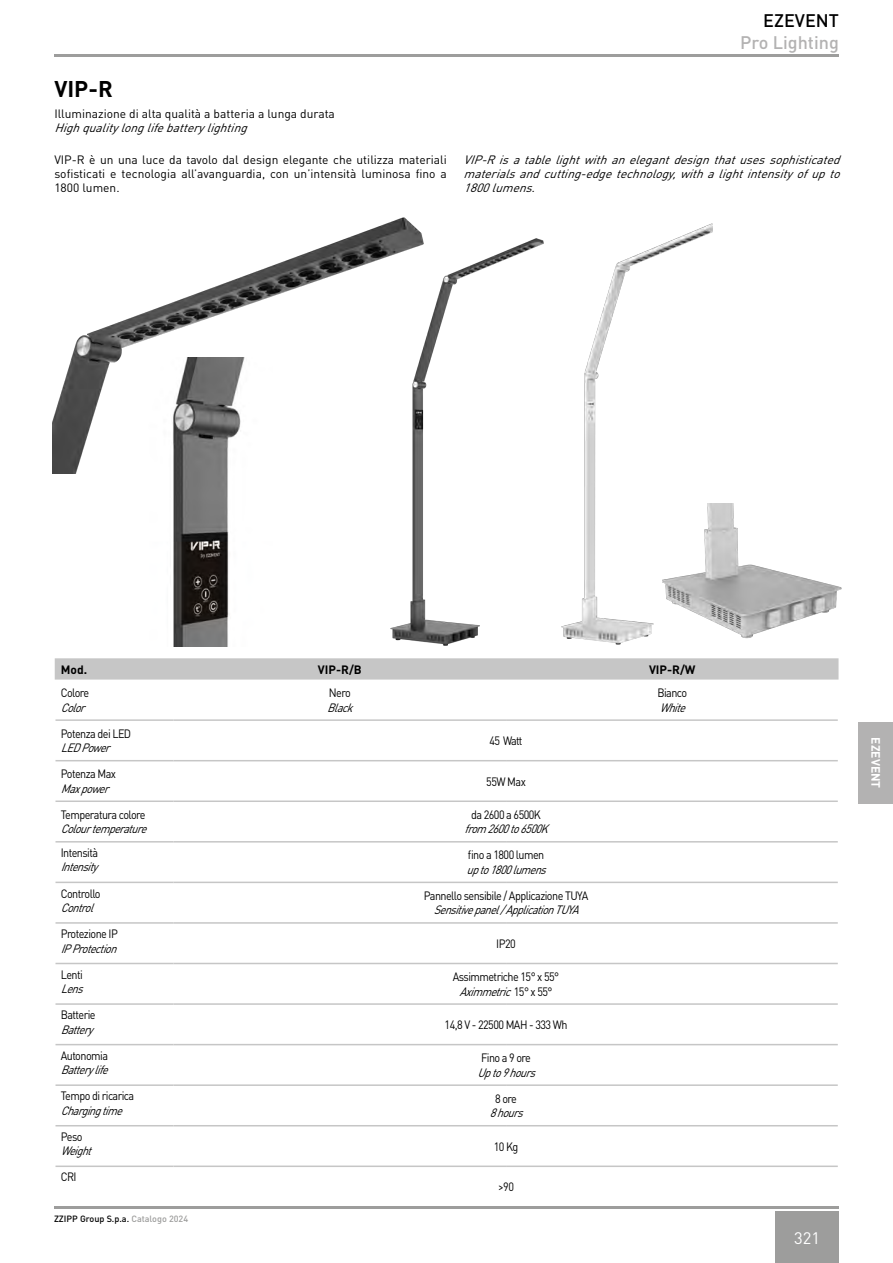
<style>
.page{position:relative;width:893px;height:1263px;background:#fff}
.page>*{position:absolute;margin:0;border:0;box-sizing:border-box;transform-origin:0 0}
.t1{font:700 22.5px "DIN Pro";color:#000}
.t2{font:500 18px "DIN Pro";color:#b3b2b2}
.t3{font:500 18px "DIN Pro";color:#000}
.t4{font:16.5px "DIN Pro";color:#fff}
.t5{font:12px "DIN Pro";letter-spacing:-.05em;color:#000;scale:.9 1}
.t6{font:italic 12px "DIN Pro";color:#000;scale:.9 1}
.t7{font:italic 12px/14.4px "DIN Pro";color:#000;text-align:justify}
.t8{font:12px/14.4px "DIN Pro";letter-spacing:-.05em;color:#000;text-align:justify}
.t9{font:12px "DIN Pro";color:#000}
.t10{font:700 12px "DIN Pro";color:#000}
.t11{font:700 12px "DIN Pro";color:#fff}
.t12{font:500 9px "DIN Pro";color:#000}
.s1{font-style:normal}
.s2{color:#9d9d9c}
</style>
<div class="page">
<hr style="left:54px;top:54px;width:785px;height:2px;background:#9d9d9c">
<hr style="left:54px;top:1207px;width:785px;height:2px;background:#9d9d9c">
<div style="left:775px;top:1212px;width:64px;height:51px;background:#9d9d9c"></div>
<div style="left:859px;top:722px;width:34px;height:81px;background:#b3b2b2"></div>
<div style="left:55px;top:658px;width:783px;height:21px;background:#c6c6c6"></div>
<hr style="left:56px;top:719px;width:118px;height:2px;background:#c6c6c6">
<hr style="left:174px;top:719px;width:332px;height:2px;background:#c6c6c6">
<hr style="left:506px;top:719px;width:332px;height:2px;background:#c6c6c6">
<hr style="left:56px;top:760px;width:118px;height:1px;background:#c6c6c6">
<hr style="left:174px;top:760px;width:332px;height:1px;background:#c6c6c6">
<hr style="left:506px;top:760px;width:332px;height:1px;background:#c6c6c6">
<hr style="left:56px;top:800px;width:118px;height:2px;background:#c6c6c6">
<hr style="left:174px;top:800px;width:332px;height:2px;background:#c6c6c6">
<hr style="left:506px;top:800px;width:332px;height:2px;background:#c6c6c6">
<hr style="left:56px;top:841px;width:118px;height:1px;background:#c6c6c6">
<hr style="left:174px;top:841px;width:332px;height:1px;background:#c6c6c6">
<hr style="left:506px;top:841px;width:332px;height:1px;background:#c6c6c6">
<hr style="left:56px;top:882px;width:118px;height:1px;background:#c6c6c6">
<hr style="left:174px;top:882px;width:332px;height:1px;background:#c6c6c6">
<hr style="left:506px;top:882px;width:332px;height:1px;background:#c6c6c6">
<hr style="left:56px;top:922px;width:118px;height:2px;background:#c6c6c6">
<hr style="left:174px;top:922px;width:332px;height:2px;background:#c6c6c6">
<hr style="left:506px;top:922px;width:332px;height:2px;background:#c6c6c6">
<hr style="left:56px;top:963px;width:118px;height:1px;background:#c6c6c6">
<hr style="left:174px;top:963px;width:332px;height:1px;background:#c6c6c6">
<hr style="left:506px;top:963px;width:332px;height:1px;background:#c6c6c6">
<hr style="left:56px;top:1003px;width:118px;height:2px;background:#c6c6c6">
<hr style="left:174px;top:1003px;width:332px;height:2px;background:#c6c6c6">
<hr style="left:506px;top:1003px;width:332px;height:2px;background:#c6c6c6">
<hr style="left:56px;top:1044px;width:118px;height:1px;background:#c6c6c6">
<hr style="left:174px;top:1044px;width:332px;height:1px;background:#c6c6c6">
<hr style="left:506px;top:1044px;width:332px;height:1px;background:#c6c6c6">
<hr style="left:56px;top:1084px;width:118px;height:2px;background:#c6c6c6">
<hr style="left:174px;top:1084px;width:332px;height:2px;background:#c6c6c6">
<hr style="left:506px;top:1084px;width:332px;height:2px;background:#c6c6c6">
<hr style="left:56px;top:1125px;width:118px;height:1px;background:#c6c6c6">
<hr style="left:174px;top:1125px;width:332px;height:1px;background:#c6c6c6">
<hr style="left:506px;top:1125px;width:332px;height:1px;background:#c6c6c6">
<hr style="left:56px;top:1165px;width:118px;height:2px;background:#c6c6c6">
<hr style="left:174px;top:1165px;width:332px;height:2px;background:#c6c6c6">
<hr style="left:506px;top:1165px;width:332px;height:2px;background:#c6c6c6">
<img style="left:390px;top:240px;width:140px;height:406px">
<img style="left:530px;top:223px;width:182px;height:422px">
<img style="left:173px;top:473px;width:56px;height:173px">
<img style="left:53px;top:217px;width:398px;height:256px">
<img style="left:662px;top:503px;width:180px;height:142px">
<h2 class="t3" style="left:763px;top:8px;width:77px">EZEVENT</h2>
<h2 class="t2" style="left:740px;top:30px;width:100px">Pro Lighting</h2>
<p class="t1" style="left:54px;top:70px;width:60px">VIP-R</p>
<p class="t9" style="left:54px;top:105px;width:282px">Illuminazione di alta qualità a batteria a lunga durata</p>
<p class="t7" style="left:54px;top:120px;width:199px">Highqualitylonglifebatterylighting</p>
<p class="t8" style="left:54px;top:152px;width:394px">VIP-R è un una luce da tavolo dal design elegante che utilizza materiali sofisticati e tecnologia all’avanguardia, con un’intensità luminosa fino a 1800 lumen.</p>
<p class="t7" style="left:463px;top:152px;width:383px">VIP-Risatablelightwithanelegantdesignthatusessophisticated materialsandcutting-edgetechnology,withalightintensityofupto 1800lumens.</p>
<p class="t10" style="left:61px;top:659px;width:28px">Mod.</p>
<p class="t10" style="left:318px;top:659px;width:45px">VIP-R/B</p>
<p class="t10" style="left:649px;top:659px;width:48px">VIP-R/W</p>
<p class="t5" style="left:61px;top:685px;width:33px">Colore</p>
<p class="t6" style="left:61px;top:699px;width:34px">Color</p>
<p class="t5" style="left:657px;top:685px;width:35px">Bianco</p>
<p class="t6" style="left:660px;top:699px;width:36px">White</p>
<p class="t5" style="left:329px;top:685px;width:26px">Nero</p>
<p class="t6" style="left:327px;top:699px;width:36px">Black</p>
<p class="t5" style="left:61px;top:725px;width:80px">Potenza dei LED</p>
<p class="t6" style="left:61px;top:740px;width:62px">LEDPower</p>
<p class="t5" style="left:61px;top:766px;width:63px">Potenza Max</p>
<p class="t6" style="left:61px;top:780px;width:61px">Maxpower</p>
<p class="t5" style="left:61px;top:806px;width:96px">Temperatura colore</p>
<p class="t6" style="left:61px;top:821px;width:103px">Colourtemperature</p>
<p class="t5" style="left:61px;top:844px;width:43px">Intensità</p>
<p class="t6" style="left:61px;top:859px;width:48px">Intensity</p>
<p class="t5" style="left:61px;top:885px;width:46px">Controllo</p>
<p class="t6" style="left:61px;top:899px;width:43px">Control</p>
<p class="t5" style="left:61px;top:926px;width:65px">Protezione IP</p>
<p class="t6" style="left:61px;top:940px;width:69px">IPProtection</p>
<p class="t5" style="left:61px;top:966px;width:26px">Lenti</p>
<p class="t6" style="left:61px;top:980px;width:32px">Lens</p>
<p class="t5" style="left:490px;top:732px;width:38px">45 Watt</p>
<p class="t5" style="left:486px;top:773px;width:46px">55W Max</p>
<p class="t5" style="left:471px;top:806px;width:79px">da 2600 a 6500K</p>
<p class="t6" style="left:465px;top:821px;width:100px">from2600to6500K</p>
<p class="t5" style="left:468px;top:847px;width:87px">fino a 1800 lumen</p>
<p class="t6" style="left:466px;top:861px;width:96px">upto1800lumens</p>
<p class="t5" style="left:424px;top:887px;width:184px">Pannello sensibile / Applicazione TUYA</p>
<p class="t6" style="left:434px;top:902px;width:168px">Sensitivepanel/ApplicationTUYA</p>
<p class="t5" style="left:496px;top:935px;width:23px">IP20</p>
<p class="t5" style="left:453px;top:969px;width:120px">Assimmetriche 15° x 55°</p>
<p class="t6" style="left:460px;top:983px;width:105px">Aximmetric<span class="s1">1 5 ° x 5 5 °</span></p>
<p class="t5" style="left:61px;top:1007px;width:40px">Batterie</p>
<p class="t6" style="left:61px;top:1021px;width:43px">Battery</p>
<p class="t5" style="left:445px;top:1016px;width:138px">14,8 V - 22500 MAH - 333 Wh</p>
<p class="t5" style="left:61px;top:1047px;width:54px">Autonomia</p>
<p class="t6" style="left:61px;top:1062px;width:60px">Batterylife</p>
<p class="t5" style="left:481px;top:1050px;width:57px">Fino a 9 ore</p>
<p class="t6" style="left:477px;top:1064px;width:71px">Upto9hours</p>
<p class="t5" style="left:61px;top:1088px;width:83px">Tempo di ricarica</p>
<p class="t6" style="left:61px;top:1102px;width:76px">Chargingtime</p>
<p class="t5" style="left:495px;top:1090px;width:26px">8 ore</p>
<p class="t6" style="left:490px;top:1105px;width:44px">8hours</p>
<p class="t5" style="left:61px;top:1128px;width:26px">Peso</p>
<p class="t6" style="left:61px;top:1143px;width:41px">Weight</p>
<p class="t5" style="left:494px;top:1138px;width:29px">10 Kg</p>
<p class="t5" style="left:61px;top:1169px;width:19px">CRI</p>
<p class="t5" style="left:498px;top:1178px;width:19px">&gt;90</p>
<p class="t12" style="left:54px;top:1213px;width:136px">ZZIPP Group S.p.a. <span class="s2">Catalogo 2024</span></p>
<p class="t11" style="left:886px;top:737px;width:52px;rotate:90deg">EZEVENT</p>
<h3 class="t4" style="left:794px;top:1226px;width:27px">321</h3>
</div>
